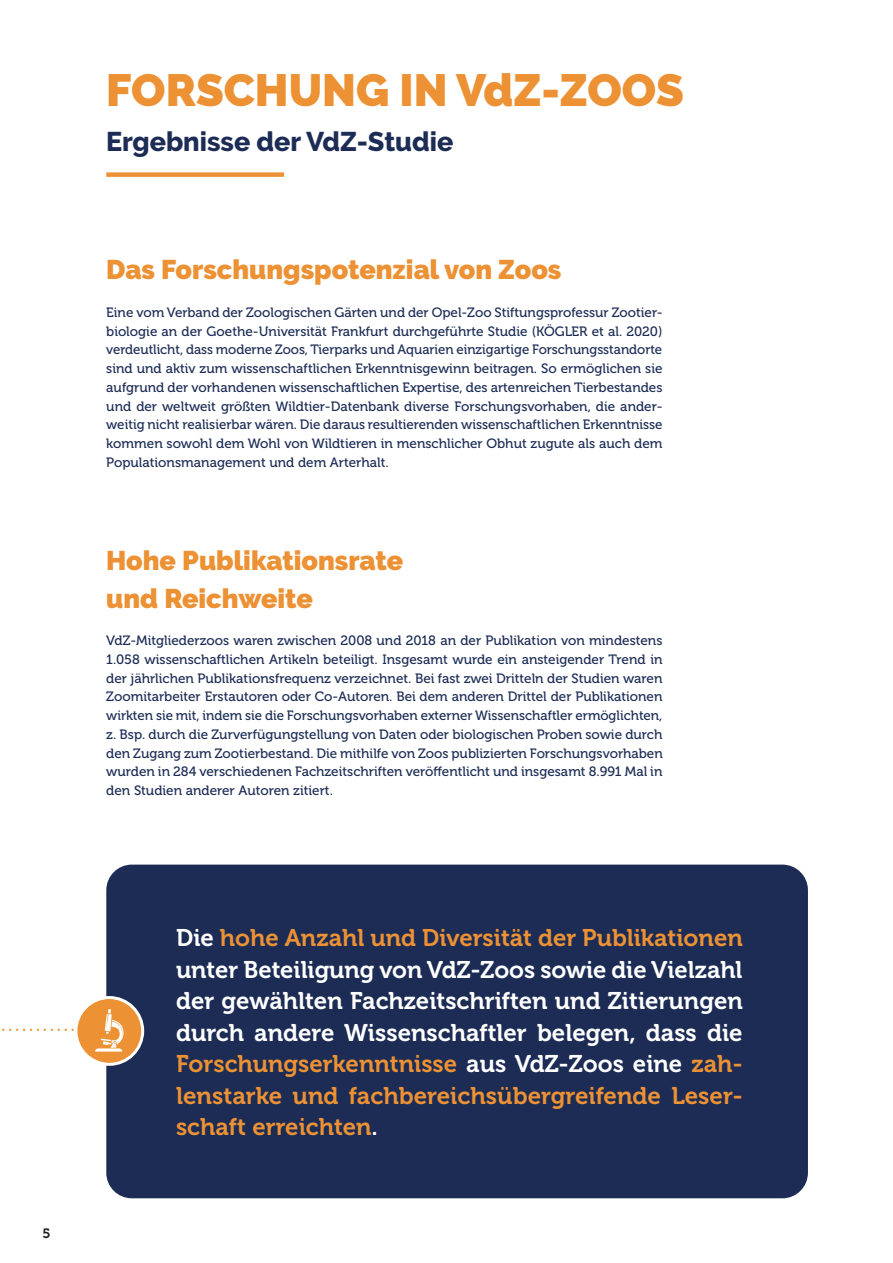
<style>
.page{position:relative;width:893px;height:1263px;background:#fff}
.page>*{position:absolute;margin:0;border:0;box-sizing:border-box;transform-origin:0 0}
.t1{font:900 45px "Raleway";color:#ec9134}
.Fliesstext{font:900 27px/37.5px "Raleway";color:#ec9134}
.t2{font:800 27px "Raleway";color:#1c2c55}
.t3{font:24px/31.5px "Museo 700";color:#fff;text-align:justify}
.Fliesstext-2{font:13.5px/18.8px "Museo 500";color:#1c2c55;text-align:justify}
.t4{font:13.5px "Museo 700";color:#231f20}
.s1{color:#ec9134}
</style>
<div class="page">
<div style="left:106px;top:864px;width:702px;height:334px;background:#1c2c55;border-radius:26px"></div>
<div style="left:106px;top:172px;width:178px;height:5px;background:#ec9134"></div>
<svg style="left:76px;top:997px;width:67px;height:67px"></svg>
<div style="left:74px;top:996px;width:70px;height:70px;border:3px solid #fff;border-radius:50%"></div>
<svg style="left:2px;top:1009px;width:123px;height:42px"></svg>
<p class="t4" style="left:43px;top:1226px;width:10px">5</p>
<p class="t1" style="left:106px;top:64px;width:579px">FORSCHUNG IN VdZ-ZOOS</p>
<p class="t2" style="left:106px;top:126px;width:349px">Ergebnisse der VdZ-Studie</p>
<p class="Fliesstext" style="left:106px;top:251px;width:457px">Das Forschungspotenzial von Zoos</p>
<p class="Fliesstext-2" style="left:106px;top:303px;width:558px">Eine vom Verband der Zoologischen Gärten und der Opel-Zoo Stiftungsprofessur Zootier&shy;biologie an der Goethe-Universität Frankfurt durchgeführte Studie (KÖGLER et al. 2020) verdeutlicht, dass moderne Zoos, Tierparks und Aquarien einzigartige Forschungsstandorte sind und aktiv zum wissenschaftlichen Erkenntnisgewinn beitragen. So ermöglichen sie aufgrund der vorhandenen wissenschaftlichen Expertise, des artenreichen Tierbestandes und der weltweit größten Wildtier-Datenbank diverse Forschungsvorhaben, die ander&shy;weitig nicht realisierbar wären. Die daraus resultierenden wissenschaftlichen Erkenntnisse kommen sowohl dem Wohl von Wildtieren in menschlicher Obhut zugute als auch dem Populationsmanagement und dem Arterhalt.</p>
<p class="Fliesstext" style="left:106px;top:542px;width:298px">Hohe Publikationsrate und Reichweite</p>
<p class="Fliesstext-2" style="left:106px;top:631px;width:558px">VdZ-Mitgliederzoos waren zwischen 2008 und 2018 an der Publikation von mindestens 1.058 wissenschaftlichen Artikeln beteiligt. Insgesamt wurde ein ansteigender Trend in der jährlichen Publikationsfrequenz verzeichnet. Bei fast zwei Dritteln der Studien waren Zoomitarbeiter Erstautoren oder Co-Autoren. Bei dem anderen Drittel der Publikationen wirkten sie mit, indem sie die Forschungsvorhaben externer Wissenschaftler ermöglichten, z. Bsp. durch die Zurverfügungstellung von Daten oder biologischen Proben sowie durch den Zugang zum Zootierbestand. Die mithilfe von Zoos publizierten Forschungsvorhaben wurden in 284 verschiedenen Fachzeitschriften veröffentlicht und insgesamt 8.991 Mal in den Studien anderer Autoren zitiert.</p>
<p class="t3" style="left:176px;top:923px;width:568px">Die <span class="s1">hohe Anzahl und Diversität der Publikationen </span>unter Beteiligung von VdZ-Zoos sowie die Vielzahl der gewählten Fachzeitschriften und Zitierungen durch andere Wissenschaftler belegen, dass die <span class="s1">Forschungserkenntnisse</span> aus VdZ-Zoos eine <span class="s1">zah&shy;lenstarke und fachbereichsübergreifende Leser&shy;schaft erreichten</span>.</p>
</div>
